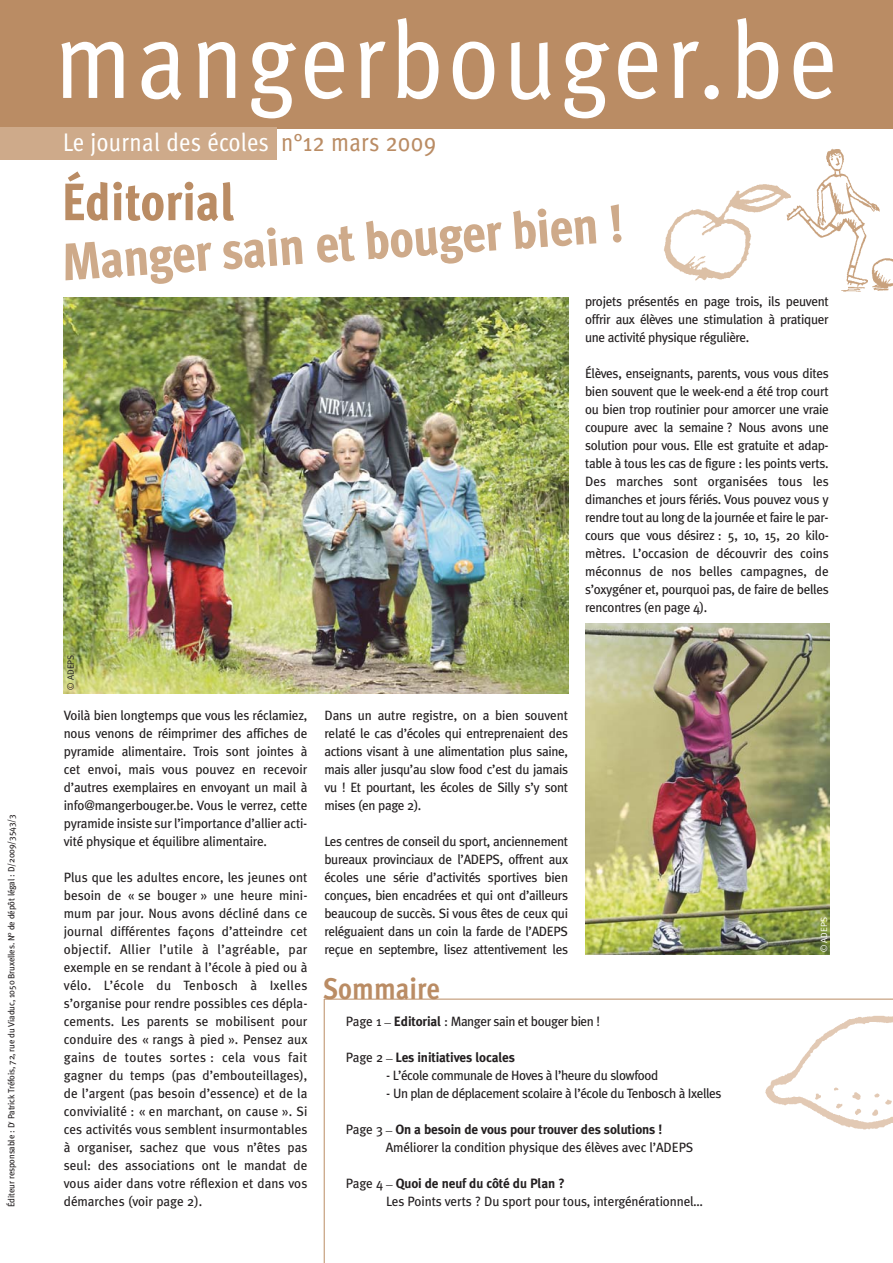
<style>
.page{position:relative;width:893px;height:1263px;background:#fff}
.page>*{position:absolute;margin:0;border:0;box-sizing:border-box;transform-origin:0 0}
.t1{font:109.5px "Meta Cond";letter-spacing:.045em;color:#fff}
.t2{font:800 52.5px "Meta Cond";color:#ceaa8a}
.t3{font:800 52.5px "Meta Cond";color:#ba8c64}
.t4{font:700 30px "Meta Cond";color:#ba8c64}
.t5{font:25.5px "Meta Cond";letter-spacing:.015em;color:#fff}
.t6{font:13.5px/18px "Meta Plus";letter-spacing:-.025em;color:#231f20;text-align:justify}
.t7{font:700 13.5px "Meta Plus";letter-spacing:-.01em;color:#231f20}
.t8{font:9px "Meta Plus";letter-spacing:-.015em;color:#231f20}
.t9{font:9px "Meta Plus Normal";color:#231f20}
.t10{font:9px "Meta Plus Normal";color:#fff}
.s1{color:#ba8c64}
.s2{font-weight:700}
.s3{font-weight:400}
</style>
<div class="page">
<hr style="left:324px;top:999px;width:1px;height:264px;background:#ba8c64">
<hr style="left:324px;top:999px;width:569px;height:1px;background:#ba8c64">
<div style="left:0;top:0;width:893px;height:129px;background:#ba8c64"></div>
<div style="left:0;top:128px;width:276px;height:32px;background:#ceaa8a"></div>
<img style="left:64px;top:297px;width:504px;height:396px">
<img style="left:664px;top:184px;width:117px;height:97px">
<img style="left:781px;top:148px;width:112px;height:144px">
<img style="left:736px;top:998px;width:157px;height:132px">
<img style="left:585px;top:624px;width:244px;height:330px">
<p class="t8" style="left:8px;top:1207px;width:394px;rotate:-90deg">Éditeur responsable : D<sup>r</sup> Patrick Tréfois, 72, rue du Viaduc, 1050 Bruxelles. N° de dépôt légal : D/2009/3543/3</p>
<h1 class="t1" style="left:55px;top:18px;width:784px">mangerbouger.be</h1>
<h3 class="t5" style="left:63px;top:132px;width:374px">Le journal des écoles <span class="s1">n°12 mars 2009</span></h3>
<h2 class="t3" style="left:62px;top:182px;width:173px">Éditorial</h2>
<h2 class="t2" style="left:61px;top:242px;width:565px;rotate:-4deg">Manger sain et bouger bien !</h2>
<p class="t6" style="left:585px;top:293px;width:245px">projets présentés en page trois, ils peuvent offrir aux élèves une stimulation à pratiquer une activité physique régulière.</p>
<p class="t6" style="left:585px;top:365px;width:245px">Élèves, enseignants, parents, vous vous dites bien souvent que le week-end a été trop court ou bien trop routinier pour amorcer une vraie coupure avec la semaine ? Nous avons une solution pour vous. Elle est gratuite et adap&shy;table à tous les cas de figure : les points verts.<br>Des marches sont organisées tous les dimanches et jours fériés. Vous pouvez vous y rendre tout au long de la journée et faire le par&shy;cours que vous désirez : 5, 10, 15, 20 kilo&shy;mètres. L’occasion de découvrir des coins méconnus de nos belles campagnes, de s’oxygéner et, pourquoi pas, de faire de belles rencontres (en page 4).</p>
<p class="t9" style="left:67px;top:690px;width:37px;rotate:-90deg">© ADEPS</p>
<p class="t6" style="left:64px;top:707px;width:245px">Voilà bien longtemps que vous les réclamiez, nous venons de réimprimer des affiches de pyramide alimentaire. Trois sont jointes à cet envoi, mais vous pouvez en recevoir d’autres exemplaires en envoyant un mail à info@mangerbouger.be. Vous le verrez, cette pyramide insiste sur l’importance d’allier acti&shy;vité physique et équilibre alimentaire.</p>
<p class="t6" style="left:64px;top:869px;width:245px">Plus que les adultes encore, les jeunes ont besoin de « se bouger » une heure mini&shy;mum par jour. Nous avons décliné dans ce journal différentes façons d’atteindre cet objectif. Allier l’utile à l’agréable, par exemple en se rendant à l’école à pied ou à vélo. L’école du Tenbosch à Ixelles s’organise pour rendre possibles ces dépla&shy;cements. Les parents se mobilisent pour conduire des « rangs à pied ». Pensez aux gains de toutes sortes : cela vous fait gagner du temps (pas d’embouteillages), de l’argent (pas besoin d’essence) et de la convivialité : « en marchant, on cause ». Si ces activités vous semblent insurmontables à organiser, sachez que vous n’êtes pas seul: des associations ont le mandat de vous aider dans votre réflexion et dans vos démarches (voir page 2).</p>
<p class="t6" style="left:324px;top:707px;width:245px">Dans un autre registre, on a bien souvent relaté le cas d’écoles qui entreprenaient des actions visant à une alimentation plus saine, mais aller jusqu’au slow food c’est du jamais vu ! Et pourtant, les écoles de Silly s’y sont mises (en page 2).</p>
<p class="t6" style="left:324px;top:833px;width:245px">Les centres de conseil du sport, anciennement bureaux provinciaux de l’ADEPS, offrent aux écoles une série d’activités sportives bien conçues, bien encadrées et qui ont d’ailleurs beaucoup de succès. Si vous êtes de ceux qui reléguaient dans un coin la farde de l’ADEPS reçue en septembre, lisez attentivement les</p>
<h3 class="t4" style="left:323px;top:977px;width:119px">Sommaire</h3>
<p class="t6" style="left:346px;top:1013px;width:256px">Page 1 <sup>_</sup> <span class="s2">Editorial</span> : Manger sain et bouger bien !</p>
<p class="t7" style="left:346px;top:1052px;width:171px"><span class="s3">Page 2</span> _ Les initiatives locales</p>
<p class="t6" style="left:386px;top:1067px;width:274px">- L’école communale de Hoves à l’heure du slowfood</p>
<p class="t6" style="left:386px;top:1085px;width:337px">- Un plan de déplacement scolaire à l’école du Tenbosch à Ixelles</p>
<p class="t6" style="left:386px;top:1121px;width:309px;text-indent:-40px">Page 3 <sup>_</sup> <span class="s2">On a besoin de vous pour trouver des solutions !<br></span>Améliorer la condition physique des élèves avec l’ADEPS</p>
<p class="t6" style="left:386px;top:1175px;width:318px;text-indent:-40px">Page 4 <sup>_</sup> <span class="s2">Quoi de neuf du côté du Plan ?<br></span>Les Points verts ? Du sport pour tous, intergénérationnel…</p>
<p class="t10" style="left:820px;top:952px;width:37px;rotate:-90deg">© ADEPS</p>
</div>
